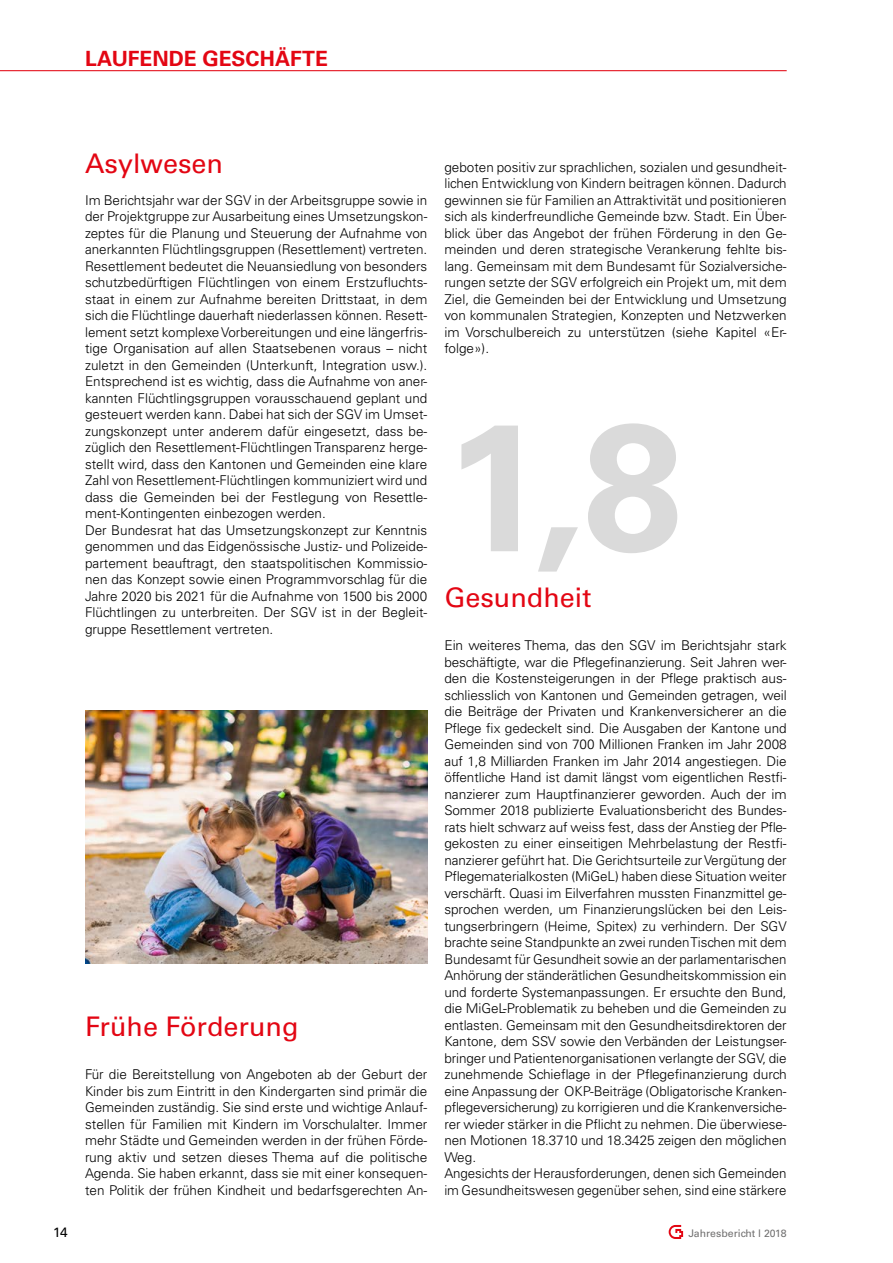
<style>
.page{position:relative;width:893px;height:1263px;background:#fff}
.page>*{position:absolute;margin:0;border:0;box-sizing:border-box;transform-origin:0 0}
.t1{font:700 180px "Univers LT Std";color:#dadada}
.t2{font:27px "Univers LT Std";color:#e30613}
.t3{font:700 21px "Univers LT Std";color:#e30613}
.t4{font:300 13.5px/16.5px "Univers LT Std";letter-spacing:-.005em;color:#000}
.t5{font:13.5px "Univers LT Std";color:#000}
.t6{font:10.5px "Univers LT Std";color:#706f6f}
</style>
<div class="page">
<hr style="left:0;top:70px;width:787px;height:1px;background:#e30613">
<svg style="left:669px;top:1225px;width:14px;height:14px"></svg>
<img style="left:85px;top:710px;width:342px;height:254px">
<h3 class="t3" style="left:85px;top:46px;width:244px">LAUFENDE GESCHÄFTE</h3>
<h2 class="t2" style="left:85px;top:147px;width:140px">Asylwesen</h2>
<p class="t4" style="left:85px;top:192px;width:344px">Im Berichtsjahr war der SGV in der Arbeitsgruppe sowie in der Projektgruppe zur Ausarbeitung eines Umsetzungskon&shy;zeptes für die Planung und Steuerung der Aufnahme von anerkannten Flüchtlingsgruppen (Resettlement) vertreten.<br>Resettlement bedeutet die Neuansiedlung von besonders schutzbedürftigen Flüchtlingen von einem Erstzufluchts&shy;staat in einem zur Aufnahme bereiten Drittstaat, in dem sich die Flüchtlinge dauerhaft niederlassen können. Resett&shy;lement setzt komplexe Vorbereitungen und eine längerfris&shy;tige Organisation auf allen Staatsebenen voraus – nicht zuletzt in den Gemeinden (Unterkunft, Integration usw.).<br>Entsprechend ist es wichtig, dass die Aufnahme von aner&shy;kannten Flüchtlingsgruppen vorausschauend geplant und gesteuert werden kann. Dabei hat sich der SGV im Umset&shy;zungskonzept unter anderem dafür eingesetzt, dass be&shy;züglich den Resettlement-Flüchtlingen Transparenz herge&shy;stellt wird, dass den Kantonen und Gemeinden eine klare Zahl von Resettlement-Flüchtlingen kommuniziert wird und dass die Gemeinden bei der Festlegung von Resettle&shy;ment-Kontingenten einbezogen werden.<br>Der Bundesrat hat das Umsetzungskonzept zur Kenntnis genommen und das Eidgenössische Justiz- und Polizeide&shy;partement beauftragt, den staatspolitischen Kommissio&shy;nen das Konzept sowie einen Programmvorschlag für die Jahre 2020 bis 2021 für die Aufnahme von 1500 bis 2000<br>Flüchtlingen zu unterbreiten. Der SGV ist in der Begleit&shy;gruppe Resettlement vertreten.</p>
<h2 class="t2" style="left:85px;top:1011px;width:215px">Frühe Förderung</h2>
<p class="t4" style="left:85px;top:1066px;width:344px;text-align:justify">Für die Bereitstellung von Angeboten ab der Geburt der Kinder bis zum Eintritt in den Kindergarten sind primär die Gemeinden zuständig. Sie sind erste und wichtige Anlauf&shy;stellen für Familien mit Kindern im Vorschulalter. Immer mehr Städte und Gemeinden werden in der frühen Förde&shy;rung aktiv und setzen dieses Thema auf die politische Agenda. Sie haben erkannt, dass sie mit einer konsequen&shy;ten Politik der frühen Kindheit und bedarfsgerechten An-</p>
<p class="t4" style="left:444px;top:159px;width:344px;text-align:justify">geboten positiv zur sprachlichen, sozialen und gesundheit&shy;lichen Entwicklung von Kindern beitragen können. Dadurch gewinnen sie für Familien an Attraktivität und positionieren sich als kinderfreundliche Gemeinde bzw. Stadt. Ein Über&shy;blick über das Angebot der frühen Förderung in den Ge&shy;meinden und deren strategische Verankerung fehlte bis&shy;lang. Gemeinsam mit dem Bundesamt für Sozialversiche&shy;rungen setzte der SGV erfolgreich ein Projekt um, mit dem Ziel, die Gemeinden bei der Entwicklung und Umsetzung von kommunalen Strategien, Konzepten und Netzwerken im Vorschulbereich zu unterstützen (siehe Kapitel «Er&shy;folge»).</p>
<h1 class="t1" style="left:444px;top:382px;width:240px">1,8</h1>
<h2 class="t2" style="left:444px;top:581px;width:149px">Gesundheit</h2>
<p class="t4" style="left:444px;top:637px;width:344px">Ein weiteres Thema, das den SGV im Berichtsjahr stark beschäftigte, war die Pflegefinanzierung. Seit Jahren wer&shy;den die Kostensteigerungen in der Pflege praktisch aus&shy;schliesslich von Kantonen und Gemeinden getragen, weil die Beiträge der Privaten und Krankenversicherer an die Pflege fix gedeckelt sind. Die Ausgaben der Kantone und Gemeinden sind von 700 Millionen Franken im Jahr 2008 auf 1,8 Milliarden Franken im Jahr 2014 angestiegen. Die öffentliche Hand ist damit längst vom eigentlichen Restfi&shy;nanzierer zum Hauptfinanzierer geworden. Auch der im Sommer 2018 publizierte Evaluationsbericht des Bundes&shy;rats hielt schwarz auf weiss fest, dass der Anstieg der Pfle&shy;gekosten zu einer einseitigen Mehrbelastung der Restfi&shy;nanzierer geführt hat. Die Gerichtsurteile zur Vergütung der Pflegematerialkosten (MiGeL) haben diese Situation weiter verschärft. Quasi im Eilverfahren mussten Finanzmittel ge&shy;sprochen werden, um Finanzierungslücken bei den Leis&shy;tungserbringern (Heime, Spitex) zu verhindern. Der SGV brachte seine Standpunkte an zwei runden Tischen mit dem Bundesamt für Gesundheit sowie an der parlamentarischen Anhörung der ständerätlichen Gesundheitskommission ein und forderte Systemanpassungen. Er ersuchte den Bund, die MiGeL-Problematik zu beheben und die Gemeinden zu entlasten. Gemeinsam mit den Gesundheitsdirektoren der Kantone, dem SSV sowie den Verbänden der Leistungser&shy;bringer und Patientenorganisationen verlangte der SGV, die zunehmende Schieflage in der Pflegefinanzierung durch eine Anpassung der OKP-Beiträge (Obligatorische Kranken&shy;pflegeversicherung) zu korrigieren und die Krankenversiche&shy;rer wieder stärker in die Pflicht zu nehmen. Die überwiese&shy;nen Motionen 18.3710 und 18.3425 zeigen den möglichen Weg.<br>Angesichts der Herausforderungen, denen sich Gemeinden im Gesundheitswesen gegenüber sehen, sind eine stärkere</p>
<p class="t5" style="left:53px;top:1225px;width:16px">14</p>
<p class="t6" style="left:688px;top:1227px;width:100px">Jahresbericht l 2018</p>
</div>
